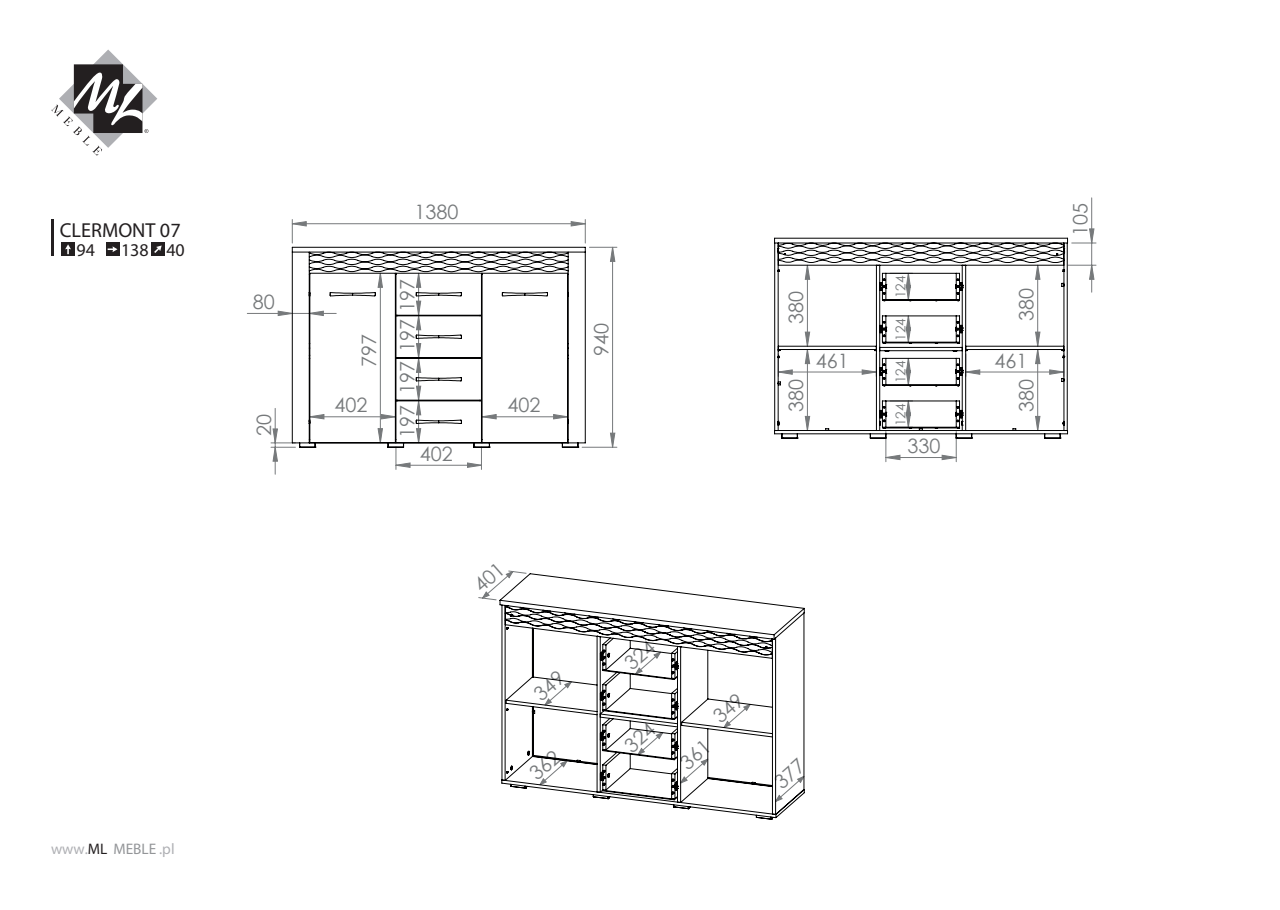
<style>
.page{position:relative;width:1280px;height:910px;background:#fff}
.page>*{position:absolute;margin:0;border:0;box-sizing:border-box;transform-origin:0 0}
.t1{font:20.25px "Myriad Pro";color:#231f20}
.t2{font:19.8px "Century Gothic";color:#76797b}
.t3{font:18px "Myriad Pro";color:#231f20}
.t4{font:15.3px "Myriad Pro";color:#aeafb3}
.t5{font:13.5px "Century Gothic";color:#76797b}
.s1{color:#231f20}
.s2{color:#939598}
</style>
<div class="page">
<svg style="left:51px;top:50px;width:106px;height:106px"></svg>
<div style="left:61px;top:242px;width:14px;height:14px;background:#231f20"></div>
<svg style="left:65px;top:244px;width:6px;height:10px"></svg>
<div style="left:106px;top:242px;width:13px;height:14px;background:#231f20"></div>
<div style="left:151px;top:242px;width:14px;height:14px;background:#231f20"></div>
<hr style="left:51px;top:220px;width:2px;height:36px;background:#231f20">
<svg style="left:108px;top:246px;width:9px;height:6px"></svg>
<svg style="left:154px;top:245px;width:8px;height:8px"></svg>
<hr style="left:247px;top:313px;width:45px;height:1px;background:#76797b">
<hr style="left:275px;top:408px;width:1px;height:35px;background:#76797b">
<svg style="left:292px;top:222px;width:85px;height:25px"></svg>
<svg style="left:277px;top:310px;width:15px;height:6px"></svg>
<svg style="left:271px;top:428px;width:21px;height:46px"></svg>
<svg style="left:377px;top:220px;width:240px;height:249px"></svg>
<svg style="left:292px;top:247px;width:294px;height:201px"></svg>
<hr style="left:956px;top:432px;width:1px;height:30px;background:#76797b">
<hr style="left:885px;top:432px;width:1px;height:30px;background:#76797b">
<hr style="left:1091px;top:198px;width:1px;height:45px;background:#76797b">
<svg style="left:885px;top:454px;width:72px;height:6px"></svg>
<svg style="left:774px;top:237px;width:294px;height:202px"></svg>
<svg style="left:499px;top:573px;width:306px;height:247px"></svg>
<svg style="left:532px;top:670px;width:34px;height:32px"></svg>
<svg style="left:528px;top:749px;width:33px;height:32px"></svg>
<svg style="left:712px;top:692px;width:33px;height:32px"></svg>
<svg style="left:679px;top:741px;width:30px;height:29px"></svg>
<svg style="left:623px;top:639px;width:34px;height:32px"></svg>
<svg style="left:623px;top:721px;width:34px;height:32px"></svg>
<svg style="left:773px;top:758px;width:32px;height:32px"></svg>
<svg style="left:485px;top:573px;width:18px;height:20px"></svg>
<p class="t1" style="left:60px;top:218px;width:122px">CLERMONT 07</p>
<p class="t3" style="left:76px;top:239px;width:20px">94</p>
<p class="t3" style="left:121px;top:239px;width:65px">138 40</p>
<p class="t2" style="left:253px;top:288px;width:23px">80</p>
<p class="t2" style="left:250px;top:436px;width:23px;rotate:-90deg">20</p>
<p class="t2" style="left:414px;top:198px;width:45px">1380</p>
<p class="t2" style="left:355px;top:367px;width:34px;rotate:-90deg">797</p>
<p class="t2" style="left:335px;top:391px;width:34px">402</p>
<p class="t2" style="left:393px;top:438px;width:161px;rotate:-90deg">197 197 197 197</p>
<p class="t2" style="left:420px;top:440px;width:34px">402</p>
<p class="t2" style="left:508px;top:391px;width:34px">402</p>
<p class="t2" style="left:587px;top:356px;width:34px;rotate:-90deg">940</p>
<p class="t4" style="left:51px;top:839px;width:125px">www.<span class="s1">ML</span> <span class="s2">MEBLE</span> .pl</p>
<p class="t2" style="left:782px;top:324px;width:34px;rotate:-90deg">380</p>
<p class="t2" style="left:782px;top:412px;width:34px;rotate:-90deg">380</p>
<p class="t5" style="left:891px;top:298px;width:24px;rotate:-90deg">124</p>
<p class="t5" style="left:891px;top:340px;width:24px;rotate:-90deg">124</p>
<p class="t5" style="left:891px;top:383px;width:24px;rotate:-90deg">124</p>
<p class="t5" style="left:891px;top:426px;width:24px;rotate:-90deg">124</p>
<p class="t2" style="left:1012px;top:321px;width:34px;rotate:-90deg">380</p>
<p class="t2" style="left:816px;top:347px;width:34px">461</p>
<p class="t2" style="left:994px;top:347px;width:34px">461</p>
<p class="t2" style="left:1012px;top:412px;width:34px;rotate:-90deg">380</p>
<p class="t2" style="left:907px;top:432px;width:34px">330</p>
<p class="t2" style="left:1066px;top:236px;width:34px;rotate:-90deg">105</p>
</div>
